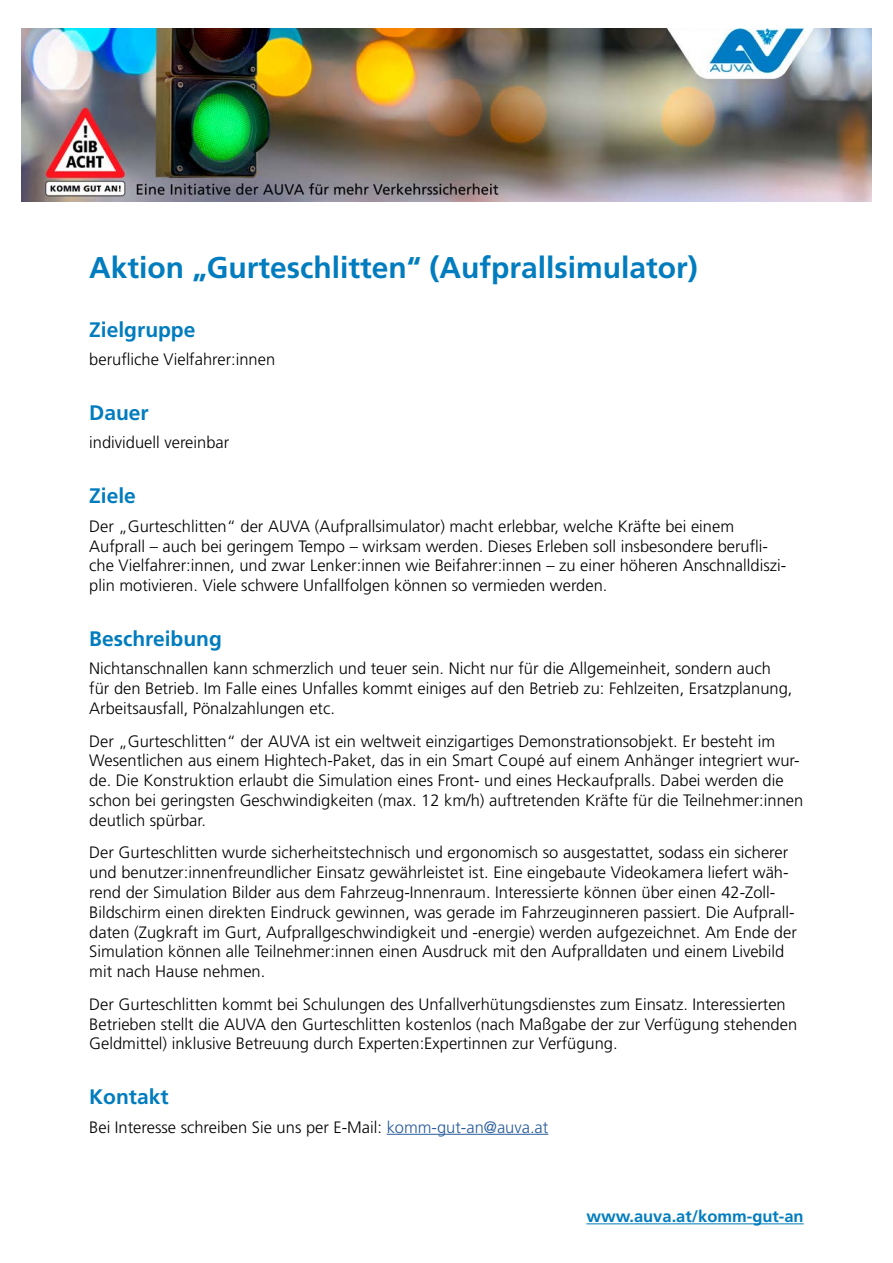
<style>
.page{position:relative;width:893px;height:1263px;background:#fff}
.page>*{position:absolute;margin:0;border:0;box-sizing:border-box;transform-origin:0 0}
.H1_Headline_20pt{font:700 30px "Frutiger LT Std";color:#007cbf}
.H2_Headline_14pt{font:700 21px "Frutiger LT Std";color:#007cbf}
.Copy{font:300 16.5px/19.8px "Frutiger LT Std";color:#000}
.Copy-2{font:700 16.5px "Frutiger LT Std";color:#007cbf}
.s1{color:#275b9b}
</style>
<div class="page">
<img style="left:21px;top:29px;width:851px;height:173px">
<hr style="left:387px;top:1134px;width:161px;height:1px;background:#275b9b">
<hr style="left:586px;top:1223px;width:218px;height:1px;background:#007cbf">
<h1 class="H1_Headline_20pt" style="left:89px;top:250px;width:610px">Aktion „Gurteschlitten“ (Aufprallsimulator)</h1>
<h2 class="H2_Headline_14pt" style="left:89px;top:317px;width:108px">Zielgruppe</h2>
<p class="Copy" style="left:89px;top:350px;width:187px">berufliche Vielfahrer:innen</p>
<h2 class="H2_Headline_14pt" style="left:89px;top:400px;width:61px">Dauer</h2>
<p class="Copy" style="left:89px;top:433px;width:141px">individuell vereinbar</p>
<h2 class="H2_Headline_14pt" style="left:89px;top:484px;width:48px">Ziele</h2>
<p class="Copy" style="left:89px;top:516px;width:698px">Der „Gurteschlitten“ der AUVA (Aufprallsimulator) macht erlebbar, welche Kräfte bei einem Aufprall – auch bei geringem Tempo – wirksam werden. Dieses Erleben soll insbesondere berufli&shy;che Vielfahrer:innen, und zwar Lenker:innen wie Beifahrer:innen – zu einer höheren Anschnalldiszi&shy;plin motivieren. Viele schwere Unfallfolgen können so vermieden werden.</p>
<h2 class="H2_Headline_14pt" style="left:89px;top:626px;width:134px">Beschreibung</h2>
<p class="Copy" style="left:89px;top:659px;width:705px">Nichtanschnallen kann schmerzlich und teuer sein. Nicht nur für die Allgemeinheit, sondern auch für den Betrieb. Im Falle eines Unfalles kommt einiges auf den Betrieb zu: Fehlzeiten, Ersatzplanung,<br>Arbeitsausfall, Pönalzahlungen etc.</p>
<p class="Copy" style="left:89px;top:731px;width:715px">Der „Gurteschlitten“ der AUVA ist ein weltweit einzigartiges Demonstrationsobjekt. Er besteht im Wesentlichen aus einem Hightech-Paket, das in ein Smart Coupé auf einem Anhänger integriert wur&shy;de. Die Konstruktion erlaubt die Simulation eines Front- und eines Heckaufpralls. Dabei werden die schon bei geringsten Geschwindigkeiten (max. 12 km/h) auftretenden Kräfte für die Teilnehmer:innen deutlich spürbar.</p>
<p class="Copy" style="left:89px;top:843px;width:709px">Der Gurteschlitten wurde sicherheitstechnisch und ergonomisch so ausgestattet, sodass ein sicherer und benutzer:innenfreundlicher Einsatz gewährleistet ist. Eine eingebaute Videokamera liefert wäh&shy;rend der Simulation Bilder aus dem Fahrzeug-Innenraum. Interessierte können über einen 42-Zoll-Bildschirm einen direkten Eindruck gewinnen, was gerade im Fahrzeuginneren passiert. Die Aufprall&shy;daten (Zugkraft im Gurt, Aufprallgeschwindigkeit und -energie) werden aufgezeichnet. Am Ende der Simulation können alle Teilnehmer:innen einen Ausdruck mit den Aufpralldaten und einem Livebild mit nach Hause nehmen.</p>
<p class="Copy" style="left:89px;top:994px;width:709px">Der Gurteschlitten kommt bei Schulungen des Unfallverhütungsdienstes zum Einsatz. Interessierten<br>Betrieben stellt die AUVA den Gurteschlitten kostenlos (nach Maßgabe der zur Verfügung stehenden<br>Geldmittel) inklusive Betreuung durch Experten:Expertinnen zur Verfügung.</p>
<h2 class="H2_Headline_14pt" style="left:89px;top:1085px;width:81px">Kontakt</h2>
<p class="Copy" style="left:89px;top:1117px;width:461px">Bei Interesse schreiben Sie uns per E-Mail: <span class="s1">komm-gut-an@auva.at</span></p>
<p class="Copy-2" style="left:586px;top:1207px;width:219px">www.auva.at/komm-gut-an</p>
</div>
